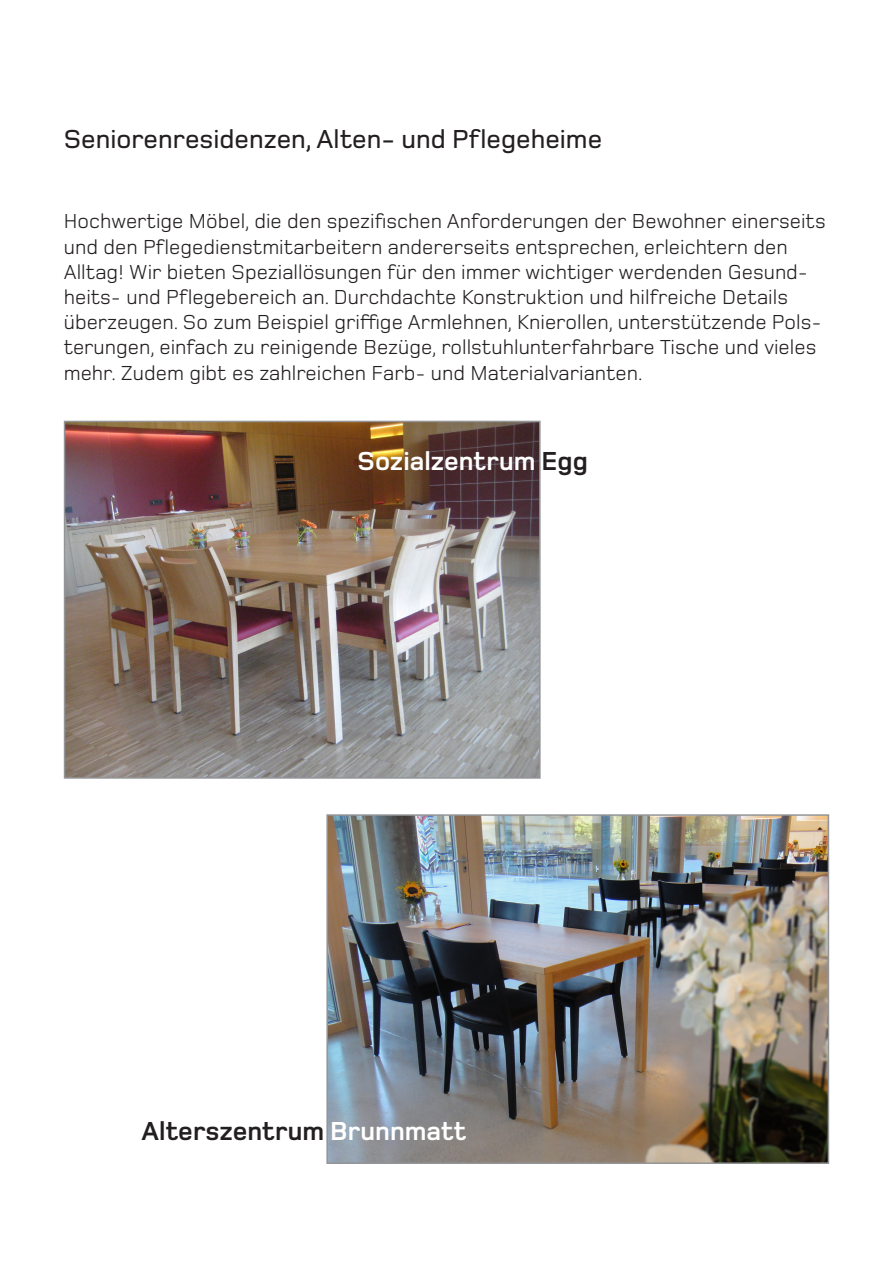
<style>
.page{position:relative;width:893px;height:1263px;background:#fff}
.page>*{position:absolute;margin:0;border:0;box-sizing:border-box;transform-origin:0 0}
.t1{font:500 27px "Foundry Monoline";color:#231f20}
.t2{font:700 27px "Foundry Monoline";color:#231f20}
.t3{font:700 27px "Foundry Monoline";color:#fff}
.t4{font:21px/25.2px "Foundry Monoline";color:#231f20}
.s1{color:#231f20}
.s2{color:#fff}
</style>
<div class="page">
<img style="left:67px;top:424px;width:471px;height:352px">
<div style="left:64px;top:421px;width:477px;height:358px;border:2px solid #939598"></div>
<img style="left:329px;top:817px;width:497px;height:344px">
<div style="left:326px;top:814px;width:503px;height:350px;border:2px solid #939598"></div>
<p class="t1" style="left:64px;top:124px;width:540px">Seniorenresidenzen, Alten- und Pflegeheime</p>
<p class="t4" style="left:64px;top:209px;width:763px">Hochwertige Möbel, die den spezifischen Anforderungen der Bewohner einerseits und den Pflegedienstmitarbeitern andererseits entsprechen, erleichtern den Alltag! Wir bieten Speziallösungen für den immer wichtiger werdenden Gesund&shy;heits- und Pflegebereich an. Durchdachte Konstruktion und hilfreiche Details überzeugen. So zum Beispiel griffige Armlehnen, Knierollen, unterstützende Pols&shy;terungen, einfach zu reinigende Bezüge, rollstuhlunterfahrbare Tische und vieles mehr. Zudem gibt es zahlreichen Farb- und Materialvarianten.</p>
<p class="t3" style="left:358px;top:447px;width:232px">Sozialzentrum <span class="s1">Egg</span></p>
<p class="t2" style="left:142px;top:1116px;width:327px">Alterszentrum <span class="s2">Brunnmatt</span></p>
</div>
